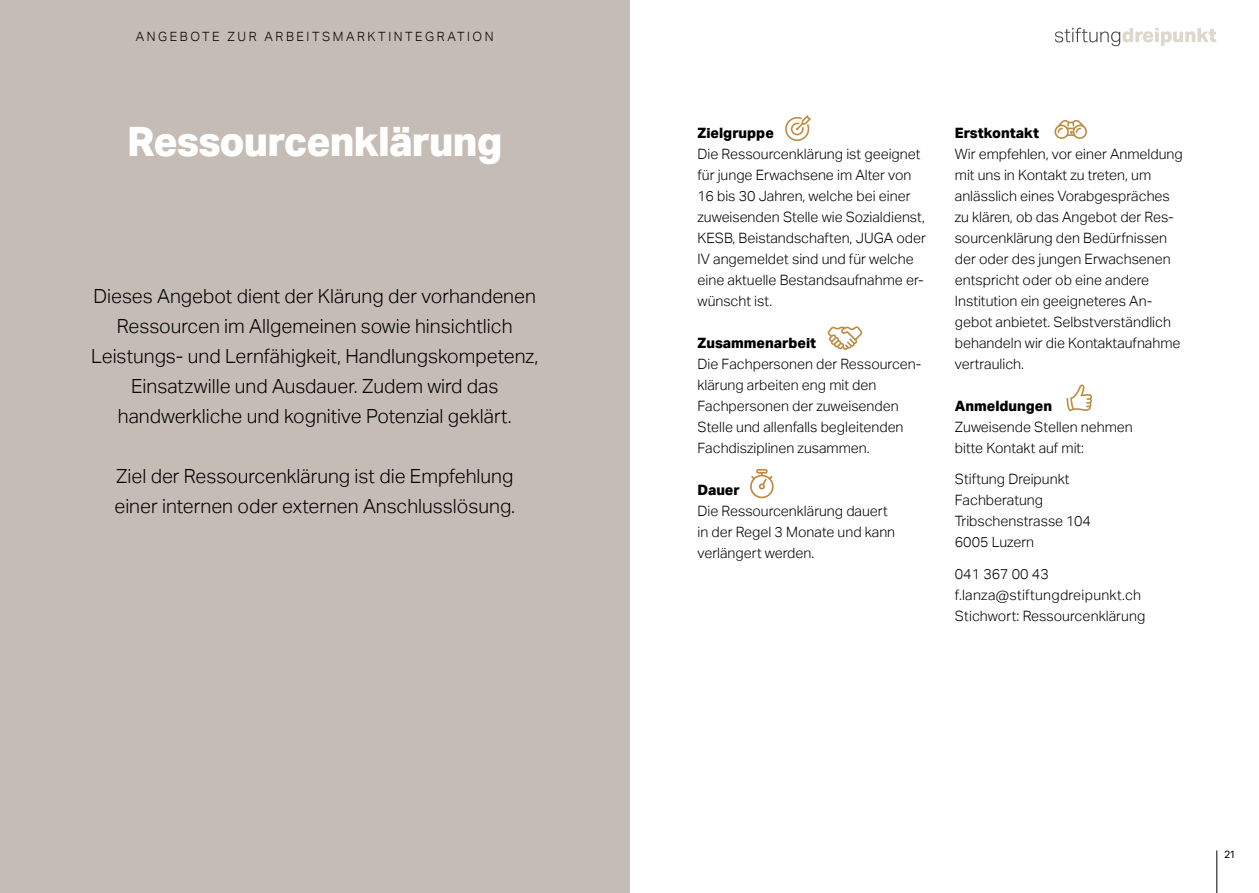
<style>
.page{position:relative;width:1259px;height:893px;background:#fff}
.page>*{position:absolute;margin:0;border:0;box-sizing:border-box;transform-origin:0 0}
.t1{font:800 40.5px "Aktiv Grotesk";letter-spacing:-.02em;color:#fff}
.t2{font:300 19.5px/30px "Aktiv Grotesk";color:#000;text-align:center}
.t3{font:300 14.25px/21px "Aktiv Grotesk";color:#000}
.t4{font:800 14.25px "Aktiv Grotesk";color:#000}
.t5{font:300 12.75px "Aktiv Grotesk";letter-spacing:.2em;color:#000}
.t6{font:10.5px "Aktiv Grotesk";color:#000}
</style>
<div class="page">
<hr style="left:1216px;top:850px;width:1px;height:43px;background:#000">
<svg style="left:785px;top:115px;width:26px;height:26px"></svg>
<svg style="left:827px;top:326px;width:35px;height:24px"></svg>
<svg style="left:750px;top:469px;width:23px;height:29px"></svg>
<svg style="left:1054px;top:120px;width:33px;height:19px"></svg>
<svg style="left:1066px;top:384px;width:26px;height:27px"></svg>
<div style="left:0;top:0;width:629px;height:893px;background:#c5bdb5"></div>
<svg style="left:1054px;top:28px;width:162px;height:18px"></svg>
<p class="t5" style="left:136px;top:29px;width:359px">ANGEBOTE ZUR ARBEITSMARKTINTEGRATION</p>
<h1 class="t1" style="left:127px;top:119px;width:377px">Ressourcenklärung</h1>
<p class="t2" style="left:91px;top:281px;width:448px">Dieses Angebot dient der Klärung der vorhandenen Ressourcen im Allgemeinen sowie hinsichtlich Leistungs- und Lernfähigkeit, Handlungskompetenz, Einsatzwille und Ausdauer. Zudem wird das handwerkliche und kognitive Potenzial geklärt.</p>
<h2 class="t2" style="left:114px;top:461px;width:402px;text-align:left">Ziel der Ressourcenklärung ist die Empfehlung einer internen oder externen Anschlusslösung.</h2>
<p class="t4" style="left:697px;top:124px;width:78px">Zielgruppe</p>
<p class="t3" style="left:697px;top:143px;width:230px">Die Ressourcenklärung ist geeignet für junge Erwachsene im Alter von<br>16 bis 30 Jahren, welche bei einer zuweisenden Stelle wie Sozialdienst,<br>KESB, Beistandschaften, JUGA oder<br>IV angemeldet sind und für welche eine aktuelle Bestandsaufnahme er&shy;wünscht ist.</p>
<p class="t4" style="left:697px;top:335px;width:120px">Zusammenarbeit</p>
<p class="t3" style="left:697px;top:353px;width:225px">Die Fachpersonen der Ressourcen&shy;klärung arbeiten eng mit den<br>Fachpersonen der zuweisenden<br>Stelle und allenfalls begleitenden<br>Fachdisziplinen zusammen.</p>
<p class="t4" style="left:697px;top:482px;width:44px">Dauer</p>
<p class="t3" style="left:697px;top:500px;width:199px">Die Ressourcenklärung dauert in der Regel 3 Monate und kann verlängert werden.</p>
<p class="t4" style="left:955px;top:125px;width:86px">Erstkontakt</p>
<p class="t3" style="left:955px;top:143px;width:229px">Wir empfehlen, vor einer Anmeldung mit uns in Kontakt zu treten, um anlässlich eines Vorabgespräches zu klären, ob das Angebot der Res&shy;sourcenklärung den Bedürfnissen der oder des jungen Erwachsenen entspricht oder ob eine andere<br>Institution ein geeigneteres An&shy;gebot anbietet. Selbstverständlich behandeln wir die Kontaktaufnahme vertraulich.</p>
<p class="t4" style="left:955px;top:398px;width:99px">Anmeldungen</p>
<p class="t3" style="left:955px;top:416px;width:179px">Zuweisende Stellen nehmen bitte Kontakt auf mit:</p>
<p class="t3" style="left:955px;top:469px;width:138px">Stiftung Dreipunkt<br>Fachberatung<br>Tribschenstrasse 104<br>6005 Luzern</p>
<p class="t3" style="left:955px;top:563px;width:192px">041 367 00 43 f.lanza@stiftungdreipunkt.ch<br>Stichwort: Ressourcenklärung</p>
<p class="t6" style="left:1224px;top:849px;width:13px">21</p>
</div>
